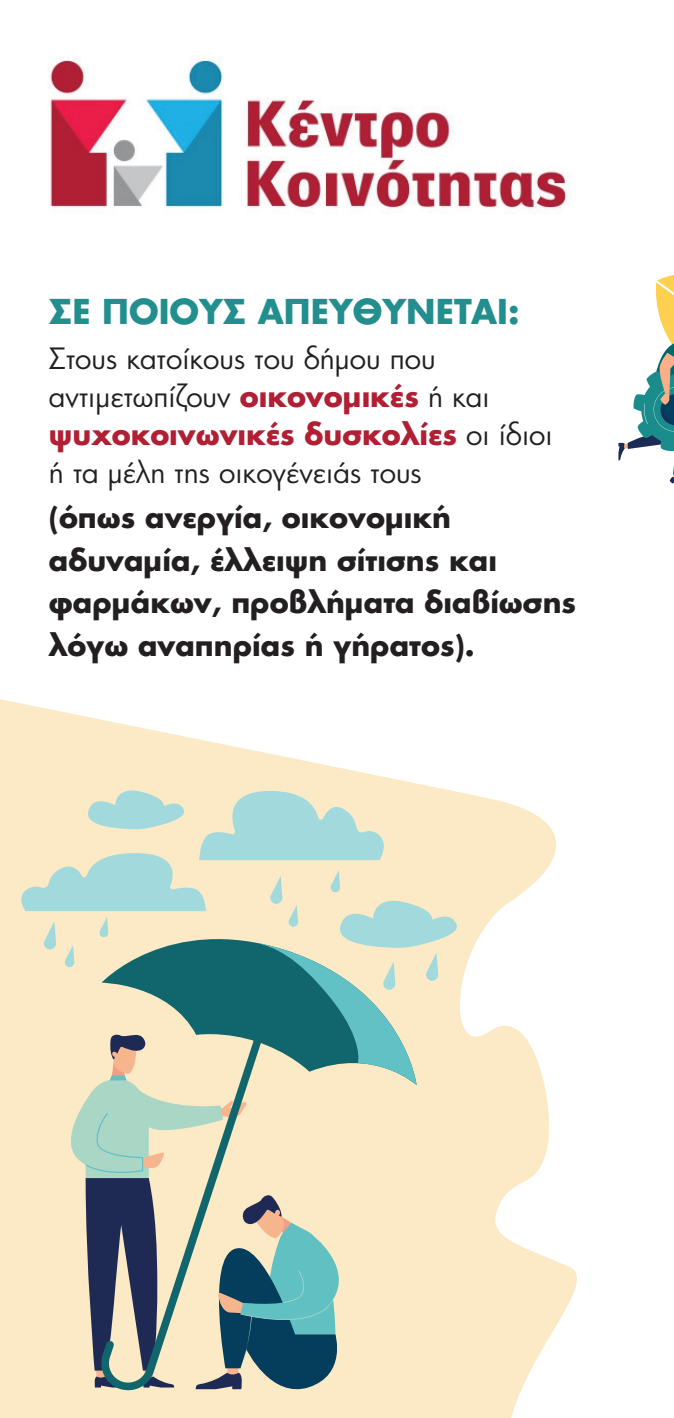
<style>
.page{position:relative;width:674px;height:1418px;background:#fff}
.page>*{position:absolute;margin:0;border:0;box-sizing:border-box;transform-origin:0 0}
.t1{font:700 33.25px "PF Futura Neu";color:#228e8e}
.t2{font:28.5px/38px "PF Futura Neu";color:#231f20}
.t3{font:700 28.5px/42.8px "PF Futura Neu";color:#231f20}
.s1{font-weight:700;color:#b01f34}
</style>
<div class="page">
<svg style="left:0;top:699px;width:577px;height:718px;fill:#fbeac5"></svg>
<img style="left:50px;top:57px;width:520px;height:153px">
<svg style="left:618px;top:275px;width:55px;height:209px"></svg>
<svg style="left:16px;top:790px;width:445px;height:609px;background:#c6cdb7"></svg>
<p class="t1" style="left:49px;top:288px;width:471px">ΣΕ ΠΟΙΟΥΣ ΆΠΕΥΘΥΝΕΤΆΙ:</p>
<p class="t2" style="left:49px;top:339px;width:505px">Στους κατοίκους του δήμου που αντιμετωπίζουν <span class="s1">οικονομικές</span> ή και <span class="s1">ψυχοκοινωνικές δυσκολίες</span> οι ίδιοι ή τα μέλη της οικογένειάς τους</p>
<p class="t3" style="left:49px;top:495px;width:528px">(όπως ανεργία, οικονομική αδυναμία, έλλειψη σίτισης και φαρμάκων, προβλήματα διαβίωσης λόγω αναπηρίας ή γήρατος).</p>
</div>
